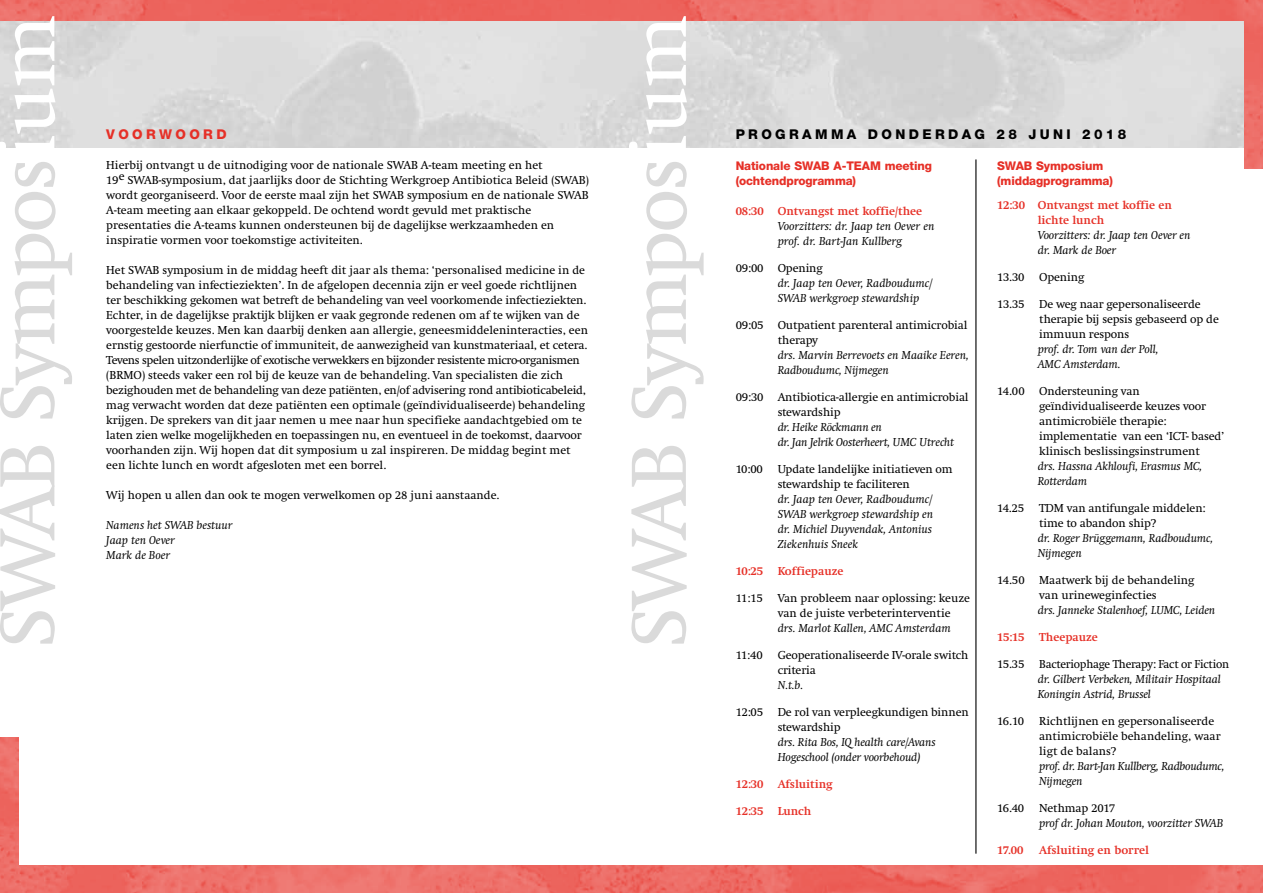
<style>
.page{position:relative;width:1263px;height:893px;background:#fff}
.page>*{position:absolute;margin:0;border:0;box-sizing:border-box;transform-origin:0 0}
.t1{font:81px "Swift";letter-spacing:-.02em;color:#dadada}
.t2{font:800 13.5px "Helvetica Neue LT Std";letter-spacing:.25em;color:#000}
.t3{font:800 13.5px "Helvetica Neue LT Std";letter-spacing:.25em;color:#e63027}
.t4{font:12px/15px "Swift";letter-spacing:-.01em;color:#000}
.t5{font:italic 12px/15px "Swift";letter-spacing:-.01em;color:#000}
.t6{font:700 12px/15px "Swift";color:#e63027}
.t7{font:800 12px/15px "Helvetica Neue LT Std";letter-spacing:-.01em;color:#e63027}
.s1{color:#fff}
</style>
<div class="page">
<img style="left:0;top:0;width:1263px;height:168px">
<div style="left:0;top:50px;width:1244px;height:126px;background:#fff"></div>
<img style="left:0;top:21px;width:1244px;height:127px">
<img style="left:0;top:738px;width:1263px;height:155px">
<div style="left:19px;top:731px;width:1244px;height:134px;background:#fff"></div>
<hr style="left:975px;top:159px;width:1px;height:695px;background:#000">
<h1 class="t1" style="left:-16px;top:648px;width:636px;rotate:-90deg">SWAB Sympos<span class="s1">ium</span></h1>
<p class="t3" style="left:106px;top:126px;width:122px">VOORWOORD</p>
<p class="t4" style="left:106px;top:158px;width:484px">Hierbij ontvangt u de uitnodiging voor de nationale SWAB A-team meeting en het<br>19e SWAB-symposium, dat jaarlijks door de Stichting Werkgroep Antibiotica Beleid (SWAB) wordt georganiseerd. Voor de eerste maal zijn het SWAB symposium en de nationale SWAB A-team meeting aan elkaar gekoppeld. De ochtend wordt gevuld met praktische presentaties die A-teams kunnen ondersteunen bij de dagelijkse werkzaamheden en inspiratie vormen voor toekomstige activiteiten.</p>
<p class="t4" style="left:106px;top:263px;width:483px">Het SWAB symposium in de middag heeft dit jaar als thema: ‘personalised medicine in de behandeling van infectieziekten’. In de afgelopen decennia zijn er veel goede richtlijnen ter beschikking gekomen wat betreft de behandeling van veel voorkomende infectieziekten.<br>Echter, in de dagelijkse praktijk blijken er vaak gegronde redenen om af te wijken van de voorgestelde keuzes. Men kan daarbij denken aan allergie, geneesmiddeleninteracties, een ernstig gestoorde nierfunctie of immuniteit, de aanwezigheid van kunstmateriaal, et cetera.<br>Tevens spelen uitzonderlijke of exotische verwekkers en bijzonder resistente micro-organismen (BRMO) steeds vaker een rol bij de keuze van de behandeling. Van specialisten die zich bezighouden met de behandeling van deze patiënten, en/of advisering rond antibioticabeleid, mag verwacht worden dat deze patiënten een optimale (geïndividualiseerde) behandeling krijgen. De sprekers van dit jaar nemen u mee naar hun specifieke aandachtgebied om te laten zien welke mogelijkheden en toepassingen nu, en eventueel in de toekomst, daarvoor voorhanden zijn. Wij hopen dat dit symposium u zal inspireren. De middag begint met een lichte lunch en wordt afgesloten met een borrel.</p>
<p class="t4" style="left:106px;top:488px;width:395px">Wij hopen u allen dan ook te mogen verwelkomen op 28 juni aanstaande.</p>
<p class="t5" style="left:106px;top:518px;width:128px">Namens het SWAB bestuur<br>Jaap ten Oever<br>Mark de Boer</p>
<h1 class="t1" style="left:616px;top:648px;width:636px;rotate:-90deg">SWAB Sympos<span class="s1">ium</span></h1>
<p class="t2" style="left:736px;top:126px;width:392px">PROGRAMMA DONDERDAG 28 JUNI 2018</p>
<p class="t7" style="left:736px;top:158px;width:198px">Nationale SWAB A-TEAM meeting (ochtendprogramma)</p>
<p class="t6" style="left:736px;top:204px;width:188px">08:30 Ontvangst met koffie/thee</p>
<p class="t5" style="left:778px;top:219px;width:158px">Voorzitters: dr. Jaap ten Oever en prof. dr. Bart-Jan Kullberg</p>
<p class="t4" style="left:736px;top:261px;width:89px">09:00 Opening</p>
<p class="t5" style="left:778px;top:276px;width:156px">dr. Jaap ten Oever, Radboudumc/<br>SWAB werkgroep stewardship</p>
<p class="t4" style="left:778px;top:318px;width:191px;text-indent:-42px">09:05 Outpatient parenteral antimicrobial therapy</p>
<p class="t5" style="left:778px;top:348px;width:192px">drs. Marvin Berrevoets en Maaike Eeren,<br>Radboudumc, Nijmegen</p>
<p class="t4" style="left:778px;top:390px;width:193px;text-indent:-42px">09:30 Antibiotica-allergie en antimicrobial stewardship</p>
<p class="t5" style="left:778px;top:420px;width:178px">dr. Heike Röckmann en<br>dr. Jan Jelrik Oosterheert, UMC Utrecht</p>
<p class="t4" style="left:736px;top:462px;width:219px;text-align:center">10:00 Update landelijke initiatieven om stewardship te faciliteren</p>
<p class="t5" style="left:778px;top:492px;width:157px;text-align:justify">dr. Jaap ten Oever, Radboudumc/ SWAB werkgroep stewardship en dr. Michiel Duyvendak, Antonius Ziekenhuis Sneek</p>
<p class="t6" style="left:736px;top:564px;width:109px">10:25 Koffiepauze</p>
<p class="t4" style="left:778px;top:591px;width:194px;text-indent:-42px">11:15 Van probleem naar oplossing: keuze van de juiste verbeterinterventie</p>
<p class="t5" style="left:778px;top:621px;width:175px">drs. Marlot Kallen, AMC Amsterdam</p>
<p class="t4" style="left:778px;top:648px;width:192px;text-indent:-42px">11:40 Geoperationaliseerde IV-orale switch criteria</p>
<p class="t5" style="left:778px;top:678px;width:27px">N.t.b.</p>
<p class="t4" style="left:778px;top:705px;width:193px;text-indent:-42px">12:05 De rol van verpleegkundigen binnen stewardship</p>
<p class="t5" style="left:778px;top:735px;width:159px">drs. Rita Bos, IQ health care/Avans<br>Hogeschool (onder voorbehoud)</p>
<p class="t6" style="left:736px;top:777px;width:99px">12:30 Afsluiting</p>
<p class="t6" style="left:736px;top:804px;width:77px">12:35 Lunch</p>
<p class="t7" style="left:997px;top:158px;width:117px">SWAB Symposium (middagprogramma)</p>
<p class="t6" style="left:1038px;top:198px;width:136px;text-indent:-40px">12:30 Ontvangst met koffie en lichte lunch</p>
<p class="t5" style="left:1038px;top:228px;width:154px">Voorzitters: dr. Jaap ten Oever en dr. Mark de Boer</p>
<p class="t4" style="left:997px;top:270px;width:89px">13.30 Opening</p>
<p class="t4" style="left:1039px;top:297px;width:181px;text-indent:-42px">13.35 De weg naar gepersonaliseerde therapie bij sepsis gebaseerd op de immuun respons</p>
<p class="t5" style="left:1038px;top:342px;width:122px">prof. dr. Tom van der Poll,<br>AMC Amsterdam.</p>
<p class="t4" style="left:1039px;top:384px;width:187px;text-indent:-42px">14.00 Ondersteuning van geïndividualiseerde keuzes voor antimicrobiële therapie: implementatie van een ‘ICT- based’ klinisch beslissingsinstrument</p>
<p class="t5" style="left:1038px;top:459px;width:166px">drs. Hassna Akhloufi, Erasmus MC,<br>Rotterdam</p>
<p class="t4" style="left:1039px;top:501px;width:168px;text-indent:-42px">14.25 TDM van antifungale middelen: time to abandon ship?</p>
<p class="t5" style="left:1038px;top:531px;width:177px">dr. Roger Brüggemann, Radboudumc,<br>Nijmegen</p>
<p class="t4" style="left:997px;top:573px;width:199px;text-align:center">14.50 Maatwerk bij de behandeling van urineweginfecties</p>
<p class="t5" style="left:1038px;top:603px;width:179px">drs. Janneke Stalenhoef, LUMC, Leiden</p>
<p class="t6" style="left:997px;top:630px;width:102px">15:15 Theepauze</p>
<p class="t4" style="left:997px;top:657px;width:234px">15.35 Bacteriophage Therapy: Fact or Fiction</p>
<p class="t5" style="left:1038px;top:672px;width:185px">dr. Gilbert Verbeken, Militair Hospitaal<br>Koningin Astrid, Brussel</p>
<p class="t4" style="left:997px;top:714px;width:28px">16.10</p>
<p class="t4" style="left:1039px;top:714px;width:183px">Richtlijnen en gepersonaliseerde antimicrobiële behandeling, waar ligt de balans?</p>
<p class="t5" style="left:1039px;top:759px;width:187px">prof. dr. Bart-Jan Kullberg, Radboudumc,<br>Nijmegen</p>
<p class="t4" style="left:997px;top:801px;width:119px">16.40 Nethmap 2017</p>
<p class="t5" style="left:1039px;top:816px;width:186px">prof dr. Johan Mouton, voorzitter SWAB</p>
<p class="t6" style="left:997px;top:843px;width:28px">17.00</p>
<p class="t6" style="left:1039px;top:843px;width:111px">Afsluiting en borrel</p>
</div>
